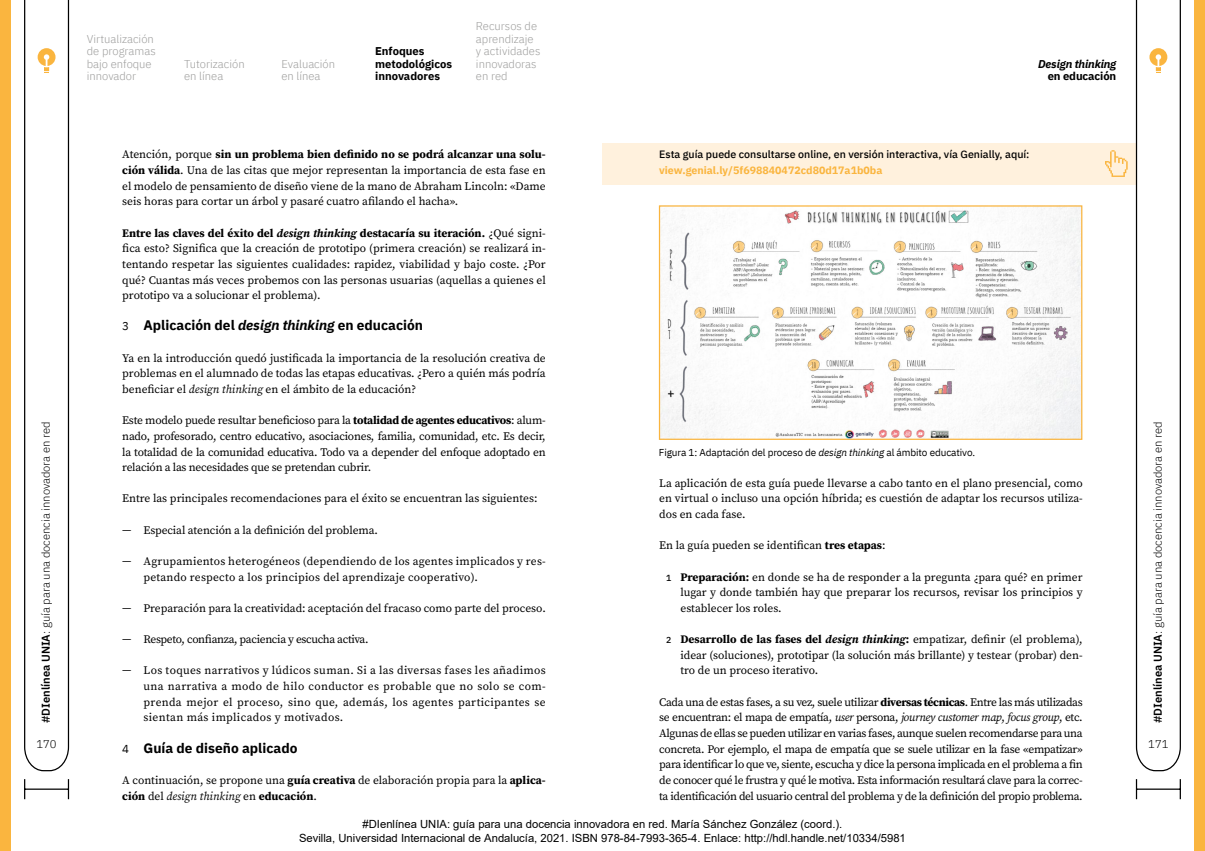
<style>
.page{position:relative;width:1205px;height:851px;background:#fff}
.page>*{position:absolute;margin:0;border:0;box-sizing:border-box;transform-origin:0 0}
.Numeración{font:700 13.75px "IBM Plex Sans";color:#000}
.Texto_general{font:11.5px/15.6px "Source Serif Pro";color:#000;text-align:justify}
.Texto_general-2{font:11.5px/15.6px "Source Serif Pro";letter-spacing:.02em;color:#000}
.Texto_general-3{font:11.5px "Source Serif Pro";letter-spacing:-.03em;color:#000}
.t1{font:11.25px/13.5px "Arial";color:#000;text-align:center}
.t2{font:300 11.25px/12.5px "IBM Plex Sans";color:#9d9d9c}
.t3{font:300 11.25px "IBM Plex Sans";color:#000}
.t4{font:700 11.25px/12.5px "IBM Plex Sans";color:#000}
.Folio_general{font:italic 700 11.25px/12.5px "IBM Plex Sans";letter-spacing:-.01em;color:#000;text-align:right}
.Texto_apartado{font:500 10.62px "IBM Plex Sans";color:#000}
.Texto_apartado-2{font:700 10.62px "IBM Plex Sans";color:#fab53f}
.Pie{font:10px "IBM Plex Sans";letter-spacing:-.01em;color:#000}
.s1{font-weight:600}
.s2{font-weight:700}
.s3{font-weight:700;font-style:italic}
.s4{font-weight:400;font-size:11.5px}
.s5{font-style:italic}
.s6{font-style:normal}
.s7{font-family:"IBM Plex Sans";font-weight:500;font-size:8.75px}
</style>
<div class="page">
<div style="left:0;top:0;width:11px;height:850px;background:#fab53f"></div>
<div style="left:1194px;top:0;width:11px;height:850px;background:#fab53f"></div>
<div style="left:602px;top:143px;width:554px;height:41px;background:#fff1dd"></div>
<svg style="left:1105px;top:150px;width:22px;height:27px"></svg>
<img style="left:661px;top:207px;width:419px;height:231px">
<div style="left:659px;top:205px;width:423px;height:235px;border:1px solid #fab53f"></div>
<svg style="left:68px;top:779px;width:1px;height:20px"></svg>
<svg style="left:24px;top:779px;width:1px;height:20px"></svg>
<hr style="left:25px;top:788px;width:43px;height:1px;background:#000">
<hr style="left:1179px;top:779px;width:2px;height:20px;background:#000">
<svg style="left:1136px;top:779px;width:1px;height:20px"></svg>
<hr style="left:1136px;top:788px;width:44px;height:1px;background:#000">
<svg style="left:1135px;top:0;width:46px;height:771px"></svg>
<svg style="left:24px;top:0;width:46px;height:771px"></svg>
<p class="t3" style="left:37px;top:723px;width:303px;rotate:-90deg"><span class="s1">#DIenlínea UNIA</span>: guía para una docencia innovadora en red</p>
<p class="t3" style="left:36px;top:735px;width:22px">170</p>
<p class="t2" style="left:87px;top:32px;width:70px">Virtualización de programas bajo enfoque innovador</p>
<p class="t2" style="left:184px;top:57px;width:62px">Tutorización en línea</p>
<p class="t2" style="left:281px;top:57px;width:55px">Evaluación en línea</p>
<p class="t4" style="left:375px;top:44px;width:79px">Enfoques metodológicos innovadores</p>
<p class="t2" style="left:476px;top:19px;width:66px">Recursos de aprendizaje y actividades innovadoras en red</p>
<p class="Texto_general" style="left:122px;top:147px;width:425px">Atención, porque <span class="s2">sin un problema bien definido no se podrá alcanzar una solu&shy;ción válida</span>. Una de las citas que mejor representan la importancia de esta fase en el modelo de pensamiento de diseño viene de la mano de Abraham Lincoln: «Dame seis horas para cortar un árbol y pasaré cuatro afilando el hacha».</p>
<p class="Texto_general" style="left:122px;top:225px;width:425px"><span class="s2">Entre las claves del éxito del</span> <span class="s3">design thinking</span> <span class="s2">destacaría su iteración.</span> ¿Qué signi&shy;fica esto? Significa que la creación de prototipo (primera creación) se realizará in&shy;tentando respetar las siguientes cualidades: rapidez, viabilidad y bajo coste. ¿Por qué? Cuantas más veces probemos con las personas usuarias (aquellas a quienes el prototipo va a solucionar el problema).</p>
<p class="Numeración" style="left:122px;top:314px;width:302px"><span class="s4">3</span> Aplicación del <span class="s5">design thinking</span> en educación</p>
<p class="Texto_general" style="left:122px;top:350px;width:425px">Ya en la introducción quedó justificada la importancia de la resolución creativa de problemas en el alumnado de todas las etapas educativas. ¿Pero a quién más podría beneficiar el <span class="s5">design thinking</span> en el ámbito de la educación?</p>
<p class="Texto_general" style="left:122px;top:412px;width:425px">Este modelo puede resultar beneficioso para la <span class="s2">totalidad de agentes educativos</span>: alum&shy;nado, profesorado, centro educativo, asociaciones, familia, comunidad, etc. Es decir, la totalidad de la comunidad educativa. Todo va a depender del enfoque adoptado en relación a las necesidades que se pretendan cubrir.</p>
<p class="Texto_general" style="left:122px;top:490px;width:417px">Entre las principales recomendaciones para el éxito se encuentran las siguientes:</p>
<p class="Texto_general" style="left:144px;top:522px;width:236px">Especial atención a la definición del problema.</p>
<p class="Texto_general-2" style="left:144px;top:553px;width:404px">Agrupamientos heterogéneos (dependiendo de los agentes implicados y res&shy;petando respecto a los principios del aprendizaje cooperativo).</p>
<p class="Texto_general" style="left:144px;top:600px;width:404px">Preparación para la creatividad: aceptación del fracaso como parte del proceso.</p>
<p class="Texto_general-3" style="left:144px;top:631px;width:227px">Respeto, confianza, paciencia y escucha activa.</p>
<p class="Texto_general" style="left:144px;top:662px;width:404px">Los toques narrativos y lúdicos suman. Si a las diversas fases les añadimos una narrativa a modo de hilo conductor es probable que no solo se com&shy;prenda mejor el proceso, sino que, además, los agentes participantes se sientan más implicados y motivados.</p>
<p class="Numeración" style="left:122px;top:736px;width:177px"><span class="s4">4</span> Guía de diseño aplicado</p>
<p class="Texto_general" style="left:122px;top:772px;width:425px">A continuación, se propone una <span class="s2">guía creativa</span> de elaboración propia para la <span class="s2">aplica&shy;ción</span> del <span class="s5">design thinking</span> en <span class="s2">educación</span>.</p>
<p class="Folio_general" style="left:1038px;top:57px;width:80px">Design thinking <span class="s6">en educación</span></p>
<p class="Texto_apartado" style="left:659px;top:146px;width:372px">Esta guía puede consultarse online, en versión interactiva, vía Genially, aquí:</p>
<p class="Texto_apartado-2" style="left:659px;top:162px;width:225px">view.genial.ly/5f698840472cd80d17a1b0ba</p>
<p class="Pie" style="left:659px;top:444px;width:318px">Figura 1: Adaptación del proceso de <span class="s5">design thinking</span> al ámbito educativo.</p>
<p class="Texto_general" style="left:659px;top:475px;width:425px">La aplicación de esta guía puede llevarse a cabo tanto en el plano presencial, como en virtual o incluso una opción híbrida; es cuestión de adaptar los recursos utiliza&shy;dos en cada fase.</p>
<p class="Texto_general" style="left:659px;top:537px;width:228px">En la guía pueden se identifican <span class="s2">tres etapas</span>:</p>
<p class="Texto_general" style="left:680px;top:569px;width:404px;text-indent:-14px"><span class="s7">1</span> <span class="s2">Preparación:</span> en donde se ha de responder a la pregunta ¿para qué? en primer lugar y donde también hay que preparar los recursos, revisar los principios y establecer los roles.</p>
<p class="Texto_general" style="left:680px;top:631px;width:404px;text-indent:-14px"><span class="s7">2</span> <span class="s2">Desarrollo de las fases del</span> <span class="s3">design thinking</span><span class="s2">:</span> empatizar, definir (el problema), idear (soluciones), prototipar (la solución más brillante) y testear (probar) den&shy;tro de un proceso iterativo.</p>
<p class="Texto_general" style="left:659px;top:694px;width:425px">Cada una de estas fases, a su vez, suele utilizar <span class="s2">diversas técnicas</span>. Entre las más utilizadas se encuentran: el mapa de empatía, <span class="s5">user</span> persona, <span class="s5">journey customer map</span>, <span class="s5">focus group</span>, etc.<br>Algunas de ellas se pueden utilizar en varias fases, aunque suelen recomendarse para una concreta. Por ejemplo, el mapa de empatía que se suele utilizar en la fase «empatizar» para identificar lo que ve, siente, escucha y dice la persona implicada en el problema a fin de conocer qué le frustra y qué le motiva. Esta información resultará clave para la correc&shy;ta identificación del usuario central del problema y de la definición del propio problema.</p>
<p class="t1" style="left:299px;top:817px;width:608px">#DIenlínea UNIA: guía para una docencia innovadora en red. María Sánchez González (coord.).<br>Sevilla, Universidad Internacional de Andalucía, 2021. ISBN 978-84-7993-365-4. Enlace: http://hdl.handle.net/10334/5981</p>
<p class="t3" style="left:1149px;top:723px;width:303px;rotate:-90deg"><span class="s1">#DIenlínea UNIA</span>: guía para una docencia innovadora en red</p>
<p class="t3" style="left:1148px;top:735px;width:22px">171</p>
</div>
